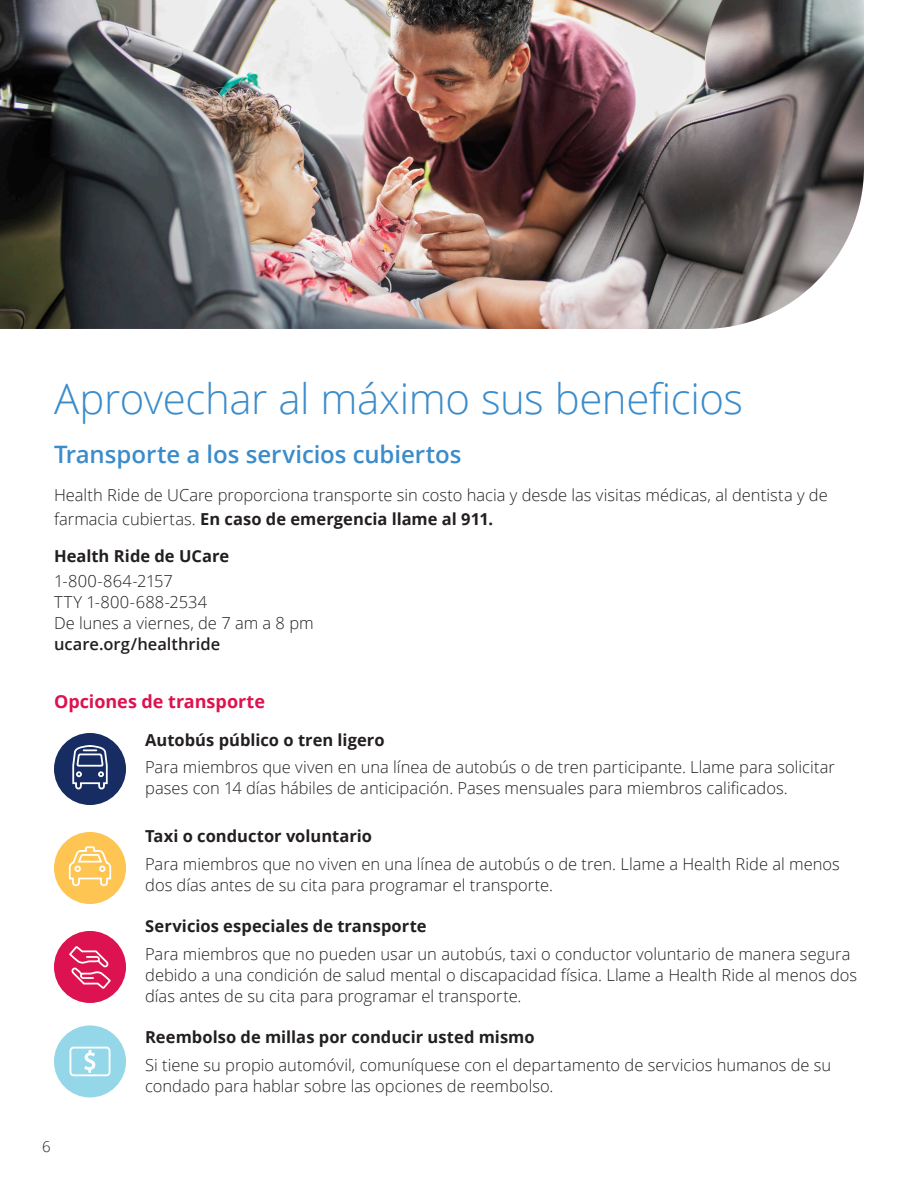
<style>
.page{position:relative;width:918px;height:1188px;background:#fff}
.page>*{position:absolute;margin:0;border:0;box-sizing:border-box;transform-origin:0 0}
.use_this_head{font:300 42px "Open Sans";letter-spacing:-.01em;color:#3b8ccb}
.t1{font:26.55px "Myriad Pro";color:#fff}
.use_this_A_head{font:600 24px "Open Sans";letter-spacing:-.005em;color:#3b8ccb}
.body_copy_12_16{font:700 18px "Open Sans";letter-spacing:-.005em;color:#dd1250}
.body_12_16_bullets{font:300 16.5px/21px "Open Sans";color:#231f20}
.body_12_16{font:300 16.5px/24px "Open Sans";color:#231f20}
.body_12_16_bullets-2{font:700 16.5px "Open Sans";color:#231f20}
.body_copy_12_16-2{font:300 16.5px/21px "Open Sans";letter-spacing:.005em;color:#231f20}
.t2{font:300 15px "Open Sans";color:#231f20}
.s1{font-weight:700}
.s2{font-weight:600}
</style>
<div class="page">
<div style="left:54px;top:733px;width:72px;height:72px;background:#162c62;border-radius:50%"></div>
<svg style="left:72px;top:745px;width:36px;height:44px"></svg>
<div style="left:54px;top:931px;width:72px;height:72px;background:#dd1250;border-radius:50%"></div>
<svg style="left:69px;top:947px;width:42px;height:42px"></svg>
<div style="left:54px;top:1025px;width:72px;height:72px;background:#94d7e9;border-radius:50%"></div>
<div style="left:70px;top:1047px;width:41px;height:29px;border:2px solid #fff;border-radius:3px"></div>
<div style="left:54px;top:832px;width:72px;height:72px;background:#fec552;border-radius:50%"></div>
<svg style="left:68px;top:846px;width:44px;height:40px"></svg>
<img style="left:0;top:0;width:864px;height:329px">
<p class="use_this_head" style="left:54px;top:370px;width:691px">Aprovechar al máximo sus beneficios</p>
<p class="use_this_A_head" style="left:54px;top:438px;width:409px">Transporte a los servicios cubiertos</p>
<p class="body_12_16" style="left:54px;top:482px;width:775px">Health Ride de UCare proporciona transporte sin costo hacia y desde las visitas médicas, al dentista y de farmacia cubiertas. <span class="s1">En caso de emergencia llame al 911.</span></p>
<p class="body_12_16_bullets-2" style="left:54px;top:545px;width:177px">Health Ride de UCare</p>
<p class="body_copy_12_16-2" style="left:54px;top:570px;width:261px">1-800-864-2157<br>TTY 1-800-688-2534<br>De lunes a viernes, de 7 am a 8 pm <span class="s2">ucare.org/healthride</span></p>
<p class="body_copy_12_16" style="left:54px;top:689px;width:213px">Opciones de transporte</p>
<p class="t2" style="left:42px;top:1136px;width:10px">6</p>
<h2 class="t1" style="left:83px;top:1045px;width:15px">$</h2>
<p class="body_12_16_bullets-2" style="left:145px;top:728px;width:241px">Autobús público o tren ligero</p>
<p class="body_12_16_bullets" style="left:145px;top:756px;width:691px">Para miembros que viven en una línea de autobús o de tren participante. Llame para solicitar pases con 14 días hábiles de anticipación. Pases mensuales para miembros calificados.</p>
<p class="body_12_16_bullets-2" style="left:145px;top:825px;width:228px">Taxi o conductor voluntario</p>
<p class="body_12_16_bullets" style="left:145px;top:853px;width:696px">Para miembros que no viven en una línea de autobús o de tren. Llame a Health Ride al menos dos días antes de su cita para programar el transporte.</p>
<p class="body_12_16_bullets-2" style="left:145px;top:915px;width:283px">Servicios especiales de transporte</p>
<p class="body_12_16_bullets" style="left:145px;top:943px;width:714px">Para miembros que no pueden usar un autobús, taxi o conductor voluntario de manera segura debido a una condición de salud mental o discapacidad física. Llame a Health Ride al menos dos días antes de su cita para programar el transporte.</p>
<p class="body_12_16_bullets-2" style="left:145px;top:1026px;width:391px">Reembolso de millas por conducir usted mismo</p>
<p class="body_12_16_bullets" style="left:145px;top:1054px;width:688px">Si tiene su propio automóvil, comuníquese con el departamento de servicios humanos de su condado para hablar sobre las opciones de reembolso.</p>
</div>
